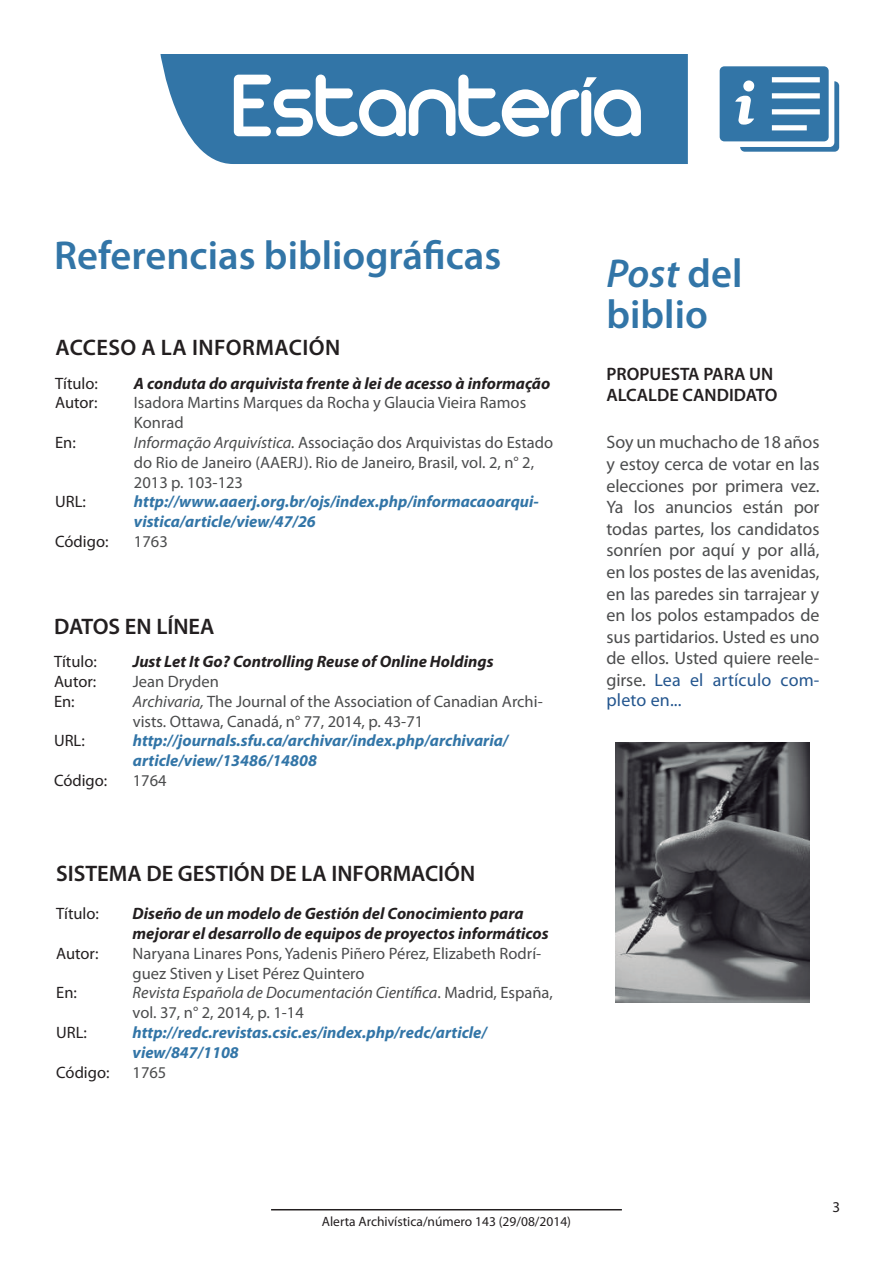
<style>
.page{position:relative;width:893px;height:1263px;background:#fff}
.page>*{position:absolute;margin:0;border:0;box-sizing:border-box;transform-origin:0 0}
.t1{font:600 40.5px/40.5px "Myriad Pro";color:#3275a7}
.t2{font:600 22.5px "Myriad Pro";color:#231f20}
.t3{font:600 22.5px "Myriad Pro";letter-spacing:.02em;color:#231f20}
.t4{font:18px/21.5px "Myriad Pro";letter-spacing:-.005em;color:#4b4c4d;text-align:justify}
.t5{font:600 18px/21.6px "Myriad Pro";color:#231f20}
.t6{font:16.5px/19.8px "Myriad Pro";color:#4b4c4d}
.t7{font:italic 700 16.5px/19.8px "Myriad Pro";color:#231f20}
.t8{font:italic 700 16.5px/19.8px "Myriad Pro";color:#3275a7}
.t9{font:16.5px/19.8px "Myriad Pro";color:#231f20}
.t10{font:15px "Myriad Pro";color:#231f20}
.t11{font:13.5px "Myriad Pro";color:#231f20}
.s1{font-style:italic}
.s2{font-weight:700;font-style:italic;color:#3275a7}
.s3{color:#23558e}
</style>
<div class="page">
<hr style="left:271px;top:1209px;width:351px;height:1px;background:#231f20">
<svg style="left:160px;top:54px;width:528px;height:110px;background:#407ead"></svg>
<svg style="left:720px;top:66px;width:119px;height:86px"></svg>
<svg style="left:234px;top:75px;width:407px;height:62px"></svg>
<img style="left:615px;top:743px;width:195px;height:259px">
<h1 class="t1" style="left:54px;top:234px;width:449px">Referencias bibliográficas</h1>
<h2 class="t3" style="left:55px;top:333px;width:286px">ACCESO A LA INFORMACIÓN</h2>
<p class="t9" style="left:55px;top:373px;width:44px">Título:<br>Autor:</p>
<p class="t9" style="left:55px;top:432px;width:22px">En:</p>
<p class="t9" style="left:55px;top:492px;width:32px">URL:</p>
<p class="t9" style="left:55px;top:531px;width:55px">Código:</p>
<p class="t7" style="left:134px;top:373px;width:418px">A conduta do arquivista frente à lei de acesso à informação</p>
<p class="t6" style="left:134px;top:393px;width:421px">Isadora Martins Marques da Rocha y Glaucia Vieira Ramos Konrad<br><span class="s1">Informação Arquivística.</span> Associação dos Arquivistas do Estado do Rio de Janeiro (AAERJ). Rio de Janeiro, Brasil, vol. 2, n° 2, 2013 p. 103-123</p>
<p class="t8" style="left:134px;top:491px;width:406px">http://www.aaerj.org.br/ojs/index.php/informacaoarqui&shy;vistica/article/view/47/26</p>
<p class="t6" style="left:134px;top:531px;width:35px">1763</p>
<h2 class="t2" style="left:54px;top:612px;width:162px">DATOS EN LÍNEA</h2>
<p class="t9" style="left:54px;top:651px;width:44px;text-align:justify">Título:<br>Autor:<br>En:</p>
<p class="t9" style="left:54px;top:731px;width:32px">URL:</p>
<p class="t9" style="left:54px;top:770px;width:55px">Código:</p>
<p class="t7" style="left:133px;top:651px;width:362px">Just Let It Go? Controlling Reuse of Online Holdings</p>
<p class="t6" style="left:133px;top:671px;width:411px">Jean Dryden<br><span class="s1">Archivaria,</span> The Journal of the Association of Canadian Archi&shy;vists. Ottawa, Canadá, n° 77, 2014, p. 43-71</p>
<p class="t8" style="left:133px;top:730px;width:377px">http://journals.sfu.ca/archivar/index.php/archivaria/ article/view/13486/14808</p>
<p class="t6" style="left:133px;top:770px;width:35px">1764</p>
<h2 class="t2" style="left:56px;top:859px;width:420px">SISTEMA DE GESTIÓN DE LA INFORMACIÓN</h2>
<p class="t9" style="left:56px;top:903px;width:44px">Título:</p>
<p class="t9" style="left:56px;top:943px;width:44px">Autor:</p>
<p class="t9" style="left:56px;top:983px;width:22px">En:</p>
<p class="t9" style="left:56px;top:1022px;width:32px">URL:</p>
<p class="t9" style="left:56px;top:1062px;width:55px">Código:</p>
<p class="t7" style="left:133px;top:903px;width:417px">Diseño de un modelo de Gestión del Conocimiento para mejorar el desarrollo de equipos de proyectos informáticos</p>
<p class="t6" style="left:133px;top:943px;width:422px">Naryana Linares Pons, Yadenis Piñero Pérez, Elizabeth Rodrí&shy;guez Stiven y Liset Pérez Quintero<br><span class="s1">Revista Española de Documentación Científica</span>. Madrid, España, vol. 37, n° 2, 2014<span class="s1">,</span> p. 1-14 <span class="s2">http://redc.revistas.csic.es/index.php/redc/article/ view/847/1108</span></p>
<p class="t6" style="left:133px;top:1062px;width:35px">1765</p>
<h1 class="t1" style="left:607px;top:253px;width:137px"><span class="s1">Post</span> del biblio</h1>
<p class="t5" style="left:606px;top:363px;width:172px">PROPUESTA PARA UN<br>ALCALDE CANDIDATO</p>
<p class="t4" style="left:606px;top:431px;width:214px">Soy un muchacho de 18 años y estoy cerca de votar en las elecciones por primera vez.<br>Ya los anuncios están por todas partes, los candidatos sonríen por aquí y por allá, en los postes de las avenidas, en las paredes sin tarrajear y en los polos estampados de sus partidarios. Usted es uno de ellos. Usted quiere reele&shy;girse. <span class="s3">Lea el artículo com&shy;pleto en...</span></p>
<p class="t11" style="left:322px;top:1213px;width:251px">Alerta Archivística/número 143 (29/08/2014)</p>
<p class="t10" style="left:832px;top:1197px;width:9px">3</p>
</div>
